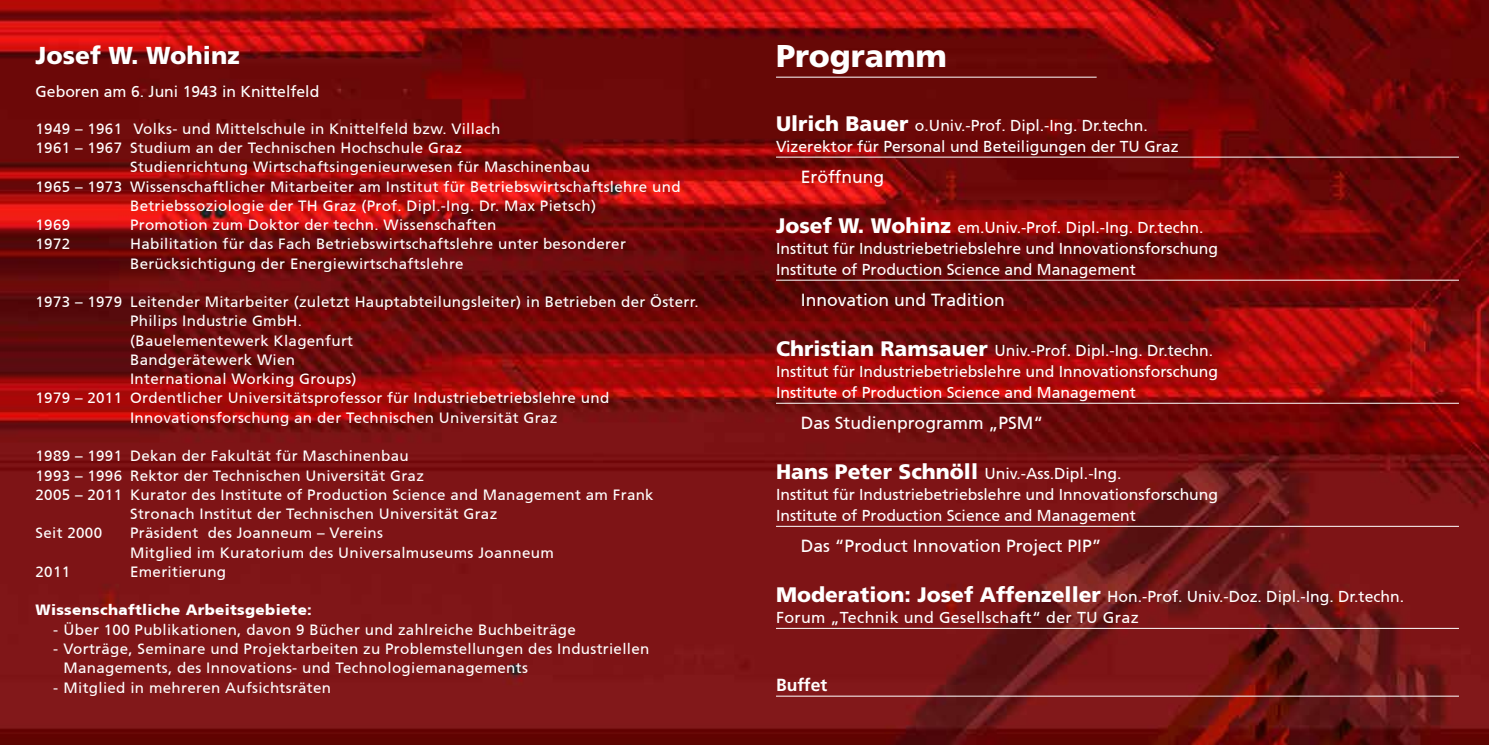
<style>
.page{position:relative;width:1489px;height:745px;background:#fff}
.page>*{position:absolute;margin:0;border:0;box-sizing:border-box;transform-origin:0 0}
.t1{font:900 31.5px "Frutiger";color:#fff}
.t2{font:900 24.5px "Frutiger";color:#fff}
.t3{font:17.5px "Frutiger CE";color:#fff}
.t4{font:700 17.5px "Frutiger";color:#fff}
.t5{font:15.75px/21px "Frutiger CE";color:#fff}
.t6{font:15.75px/21px "Frutiger CE";letter-spacing:.02em;color:#fff}
.t7{font:14.88px/19.2px "Frutiger CE";letter-spacing:.02em;color:#fff}
.t8{font:900 14.88px "Frutiger CE";letter-spacing:.02em;color:#fff}
.s1{font-family:"Frutiger";font-weight:900;font-size:21px}
</style>
<div class="page">
<img style="left:0;top:0;width:1488px;height:744px">
<hr style="left:776px;top:77px;width:320px;height:1px;background:#fff">
<hr style="left:776px;top:156px;width:682px;height:1px;background:#fff">
<hr style="left:776px;top:279px;width:682px;height:1px;background:#fff">
<hr style="left:776px;top:402px;width:682px;height:1px;background:#fff">
<hr style="left:776px;top:525px;width:682px;height:1px;background:#fff">
<hr style="left:776px;top:627px;width:682px;height:1px;background:#fff">
<hr style="left:776px;top:695px;width:682px;height:1px;background:#fff">
<h2 class="t2" style="left:36px;top:41px;width:206px">Josef W. Wohinz</h2>
<p class="t5" style="left:36px;top:81px;width:285px">Geboren am 6. Juni 1943 in Knittelfeld</p>
<p class="t7" style="left:36px;top:119px;width:466px">1949 – 1961 Volks- und Mittelschule in Knittelfeld bzw. Villach</p>
<p class="t7" style="left:36px;top:138px;width:428px">1961 – 1967 Studium an der Technischen Hochschule Graz</p>
<p class="t7" style="left:130px;top:157px;width:461px">Studienrichtung Wirtschaftsingenieurwesen für Maschinenbau</p>
<p class="t7" style="left:36px;top:176px;width:646px">1965 – 1973 Wissenschaftlicher Mitarbeiter am Institut für Betriebswirtschaftslehre und</p>
<p class="t7" style="left:130px;top:196px;width:467px">Betriebssoziologie der TH Graz (Prof. Dipl.-Ing. Dr. Max Pietsch)</p>
<p class="t7" style="left:36px;top:215px;width:36px">1969</p>
<p class="t7" style="left:130px;top:215px;width:368px">Promotion zum Doktor der techn. Wissenschaften</p>
<p class="t7" style="left:36px;top:234px;width:36px">1972</p>
<p class="t7" style="left:130px;top:234px;width:497px">Habilitation für das Fach Betriebswirtschaftslehre unter besonderer<br>Berücksichtigung der Energiewirtschaftslehre</p>
<p class="t7" style="left:36px;top:292px;width:664px">1973 – 1979 Leitender Mitarbeiter (zuletzt Hauptabteilungsleiter) in Betrieben der Österr.</p>
<p class="t7" style="left:130px;top:311px;width:173px">Philips Industrie GmbH.</p>
<p class="t7" style="left:130px;top:330px;width:224px">(Bauelementewerk Klagenfurt</p>
<p class="t7" style="left:130px;top:350px;width:166px">Bandgerätewerk Wien</p>
<p class="t7" style="left:130px;top:369px;width:228px">International Working Groups)</p>
<p class="t7" style="left:36px;top:388px;width:575px">1979 – 2011 Ordentlicher Universitätsprofessor für Industriebetriebslehre und</p>
<p class="t7" style="left:130px;top:407px;width:428px">Innovationsforschung an der Technischen Universität Graz</p>
<p class="t7" style="left:36px;top:446px;width:374px">1989 – 1991 Dekan der Fakultät für Maschinenbau</p>
<p class="t7" style="left:36px;top:465px;width:390px">1993 – 1996 Rektor der Technischen Universität Graz</p>
<p class="t7" style="left:36px;top:484px;width:619px">2005 – 2011 Kurator des Institute of Production Science and Management am Frank</p>
<p class="t7" style="left:130px;top:504px;width:368px">Stronach Institut der Technischen Universität Graz</p>
<p class="t7" style="left:36px;top:523px;width:68px">Seit 2000</p>
<p class="t7" style="left:130px;top:523px;width:425px">Präsident des Joanneum – Vereins<br>Mitglied im Kuratorium des Universalmuseums Joanneum</p>
<p class="t7" style="left:36px;top:561px;width:36px">2011</p>
<p class="t7" style="left:130px;top:561px;width:98px">Emeritierung</p>
<p class="t8" style="left:36px;top:601px;width:278px">Wissenschaftliche Arbeitsgebiete:</p>
<p class="t7" style="left:53px;top:619px;width:524px">- Über 100 Publikationen, davon 9 Bücher und zahlreiche Buchbeiträge</p>
<p class="t7" style="left:64px;top:638px;width:587px;text-indent:-10px">- Vorträge, Seminare und Projektarbeiten zu Problemstellungen des Industriellen<br>Managements, des Innovations- und Technologiemanagements</p>
<p class="t7" style="left:53px;top:677px;width:279px">- Mitglied in mehreren Aufsichtsräten</p>
<h1 class="t1" style="left:776px;top:37px;width:172px">Programm</h1>
<p class="t5" style="left:776px;top:114px;width:404px"><span class="s1">Ulrich Bauer</span> o.Univ.-Prof. Dipl.-Ing. Dr.techn.<br>Vizerektor für Personal und Beteiligungen der TU Graz</p>
<p class="t3" style="left:800px;top:166px;width:85px">Eröffnung</p>
<p class="t5" style="left:776px;top:216px;width:443px"><span class="s1">Josef W. Wohinz</span> em.Univ.-Prof. Dipl.-Ing. Dr.techn.<br>Institut für Industriebetriebslehre und Innovationsforschung<br>Institute of Production Science and Management</p>
<p class="t3" style="left:800px;top:289px;width:205px">Innovation und Tradition</p>
<p class="t5" style="left:776px;top:339px;width:443px"><span class="s1">Christian Ramsauer</span> Univ.-Prof. Dipl.-Ing. Dr.techn.<br>Institut für Industriebetriebslehre und Innovationsforschung<br>Institute of Production Science and Management</p>
<p class="t3" style="left:800px;top:412px;width:244px">Das Studienprogramm „PSM“</p>
<p class="t5" style="left:776px;top:462px;width:443px"><span class="s1">Hans Peter Schnöll</span> Univ.-Ass.Dipl.-Ing.<br>Institut für Industriebetriebslehre und Innovationsforschung<br>Institute of Production Science and Management</p>
<p class="t3" style="left:800px;top:535px;width:302px">Das “Product Innovation Project PIP”</p>
<p class="t6" style="left:776px;top:585px;width:629px"><span class="s1">Moderation: Josef Affenzeller</span> Hon.-Prof. Univ.-Doz. Dipl.-Ing. Dr.techn.<br>Forum „Technik und Gesellschaft“ der TU Graz</p>
<p class="t4" style="left:776px;top:674px;width:53px">Buffet</p>
</div>
